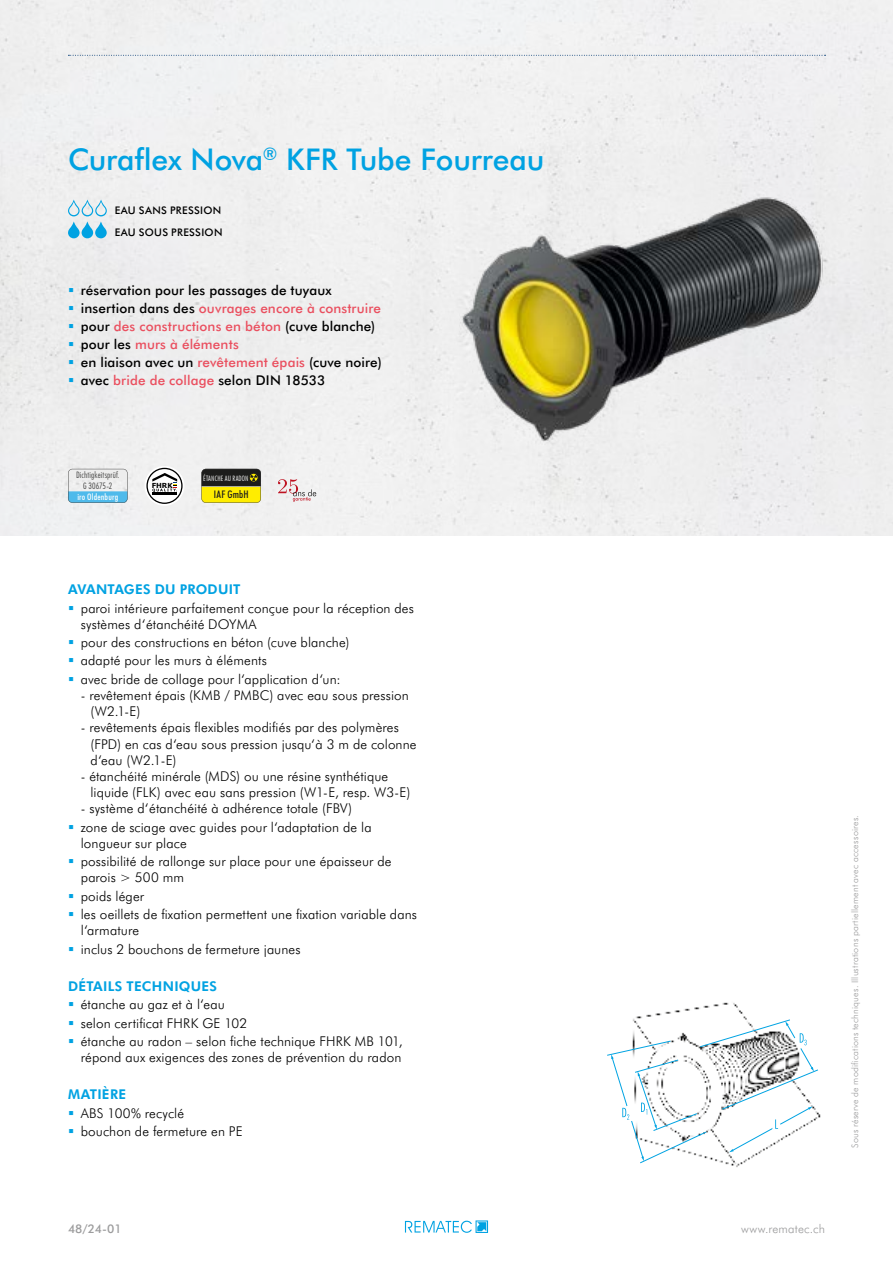
<style>
.page{position:relative;width:893px;height:1263px;background:#fff}
.page>*{position:absolute;margin:0;border:0;box-sizing:border-box;transform-origin:0 0}
.t1{font:500 30px "Futura BT";letter-spacing:-.01em;color:#00a2e2}
.t2{font:300 13.5px/18.3px "Futura BT";letter-spacing:.01em;color:#000}
.t3{font:500 13.5px/18px "Futura BT";letter-spacing:.01em;color:#000}
.t4{font:700 13.5px "Futura BT";letter-spacing:.02em;color:#00a2e2}
.t5{font:300 12px "Futura BT";letter-spacing:.015em;color:#9c9c9d}
.t6{font:500 12px "Futura BT";color:#9c9c9d}
.t7{font:500 10.5px/21.9px "Futura BT";letter-spacing:.03em;color:#000}
.t8{font:500 condensed 10.5px "Futura BT";letter-spacing:.02em;color:#1d1d1c}
.t9{font:300 9px "Futura BT";letter-spacing:.02em;color:#9c9c9d}
.t10{font:300 condensed 9px "Futura BT";letter-spacing:.02em;color:#3c3c3b}
.t11{font:500 condensed 9px "Futura BT";letter-spacing:.02em;color:#fff}
.t12{font:300 condensed 7.5px "Futura BT";letter-spacing:.02em;color:#fff}
.t13{font:700 6.9px "Verdana";color:#000}
.s1{color:#ea4f5f}
</style>
<div class="page">
<div style="left:0;top:0;width:893px;height:535px;background:#efeff0"></div>
<svg style="left:405px;top:1220px;width:83px;height:13px"></svg>
<svg style="left:68px;top:55px;width:758px;height:1px"></svg>
<img style="left:459px;top:147px;width:366px;height:356px">
<svg style="left:68px;top:469px;width:60px;height:34px"></svg>
<svg style="left:145px;top:466px;width:39px;height:40px"></svg>
<svg style="left:146px;top:468px;width:37px;height:36px"></svg>
<img style="left:633px;top:1002px;width:188px;height:165px">
<svg style="left:607px;top:1019px;width:212px;height:144px"></svg>
<svg style="left:201px;top:469px;width:60px;height:34px;background:#8c8416"></svg>
<svg style="left:278px;top:479px;width:38px;height:23px"></svg>
<svg style="left:68px;top:199px;width:39px;height:39px"></svg>
<svg style="left:69px;top:288px;width:4px;height:4px"></svg>
<svg style="left:69px;top:306px;width:4px;height:4px"></svg>
<svg style="left:69px;top:324px;width:4px;height:4px"></svg>
<svg style="left:69px;top:342px;width:4px;height:4px"></svg>
<svg style="left:69px;top:360px;width:4px;height:4px"></svg>
<svg style="left:69px;top:378px;width:4px;height:4px"></svg>
<h1 class="t1" style="left:68px;top:138px;width:478px">Curaflex Nova<sup>®</sup> KFR Tube Fourreau</h1>
<p class="t7" style="left:115px;top:199px;width:109px">EAU SANS PRESSION<br>EAU SOUS PRESSION</p>
<p class="t3" style="left:81px;top:281px;width:302px">réservation pour les passages de tuyaux insertion dans des <span class="s1">ouvrages encore à construire </span>pour <span class="s1">des constructions en béton</span> (cuve blanche) pour les <span class="s1">murs à éléments<br></span>en liaison avec un <span class="s1">revêtement épais</span> (cuve noire) avec <span class="s1">bride de collage</span> selon DIN 18533</p>
<p class="t10" style="left:76px;top:468px;width:45px">Dichtigkeitsprüf.</p>
<p class="t11" style="left:77px;top:490px;width:42px">iro Oldenburg</p>
<p class="t10" style="left:83px;top:480px;width:31px">G 30675-2</p>
<p class="t13" style="left:152px;top:480px;width:23px">FHRK</p>
<p class="t12" style="left:203px;top:473px;width:47px">ÉTANCHE AU RADON</p>
<p class="t8" style="left:214px;top:487px;width:36px">IAF GmbH</p>
<p class="t4" style="left:68px;top:580px;width:174px">AVANTAGES DU PRODUIT</p>
<p class="t2" style="left:81px;top:599px;width:335px;line-height:16.2px">paroi intérieure parfaitement conçue pour la réception des systèmes d‘étanchéité DOYMA</p>
<p class="t2" style="left:81px;top:633px;width:270px">pour des constructions en béton (cuve blanche) adapté pour les murs à éléments<br>avec bride de collage pour l‘application d‘un:</p>
<p class="t2" style="left:91px;top:687px;width:320px;line-height:16.2px;text-indent:-10px">- revêtement épais (KMB / PMBC) avec eau sous pression (W2.1-E)</p>
<p class="t2" style="left:91px;top:719px;width:328px;line-height:16.2px;text-indent:-10px">- revêtements épais flexibles modifiés par des polymères (FPD) en cas d‘eau sous pression jusqu‘à 3 m de colonne d‘eau (W2.1-E)</p>
<p class="t2" style="left:91px;top:768px;width:321px;line-height:16.2px;text-indent:-10px">- étanchéité minérale (MDS) ou une résine synthétique liquide (FLK) avec eau sans pression (W1-E, resp. W3-E)</p>
<p class="t2" style="left:81px;top:799px;width:292px">- système d‘étanchéité à adhérence totale (FBV) zone de sciage avec guides pour l‘adaptation de la</p>
<p class="t2" style="left:81px;top:833px;width:312px">longueur sur place<br>possibilité de rallonge sur place pour une épaisseur de</p>
<p class="t2" style="left:81px;top:868px;width:338px">parois &gt; 500 mm<br>poids léger<br>les oeillets de fixation permettent une fixation variable dans</p>
<p class="t2" style="left:81px;top:921px;width:221px">l‘armature<br>inclus 2 bouchons de fermeture jaunes</p>
<p class="t4" style="left:68px;top:976px;width:150px">DÉTAILS TECHNIQUES</p>
<p class="t2" style="left:81px;top:995px;width:323px">étanche au gaz et à l‘eau<br>selon certificat FHRK GE 102<br>étanche au radon – selon fiche technique FHRK MB 101,</p>
<p class="t2" style="left:81px;top:1048px;width:322px">répond aux exigences des zones de prévention du radon</p>
<p class="t4" style="left:68px;top:1085px;width:60px">MATIÈRE</p>
<p class="t2" style="left:81px;top:1103px;width:163px">ABS 100% recyclé<br>bouchon de fermeture en PE</p>
<p class="t6" style="left:68px;top:1220px;width:55px">48/24-01</p>
<p class="t9" style="left:849px;top:1148px;width:335px;rotate:-90deg">Sous réserve de modifications techniques. Illustrations partiellement avec accessoires.</p>
<p class="t5" style="left:741px;top:1221px;width:85px">www.rematec.ch</p>
</div>
